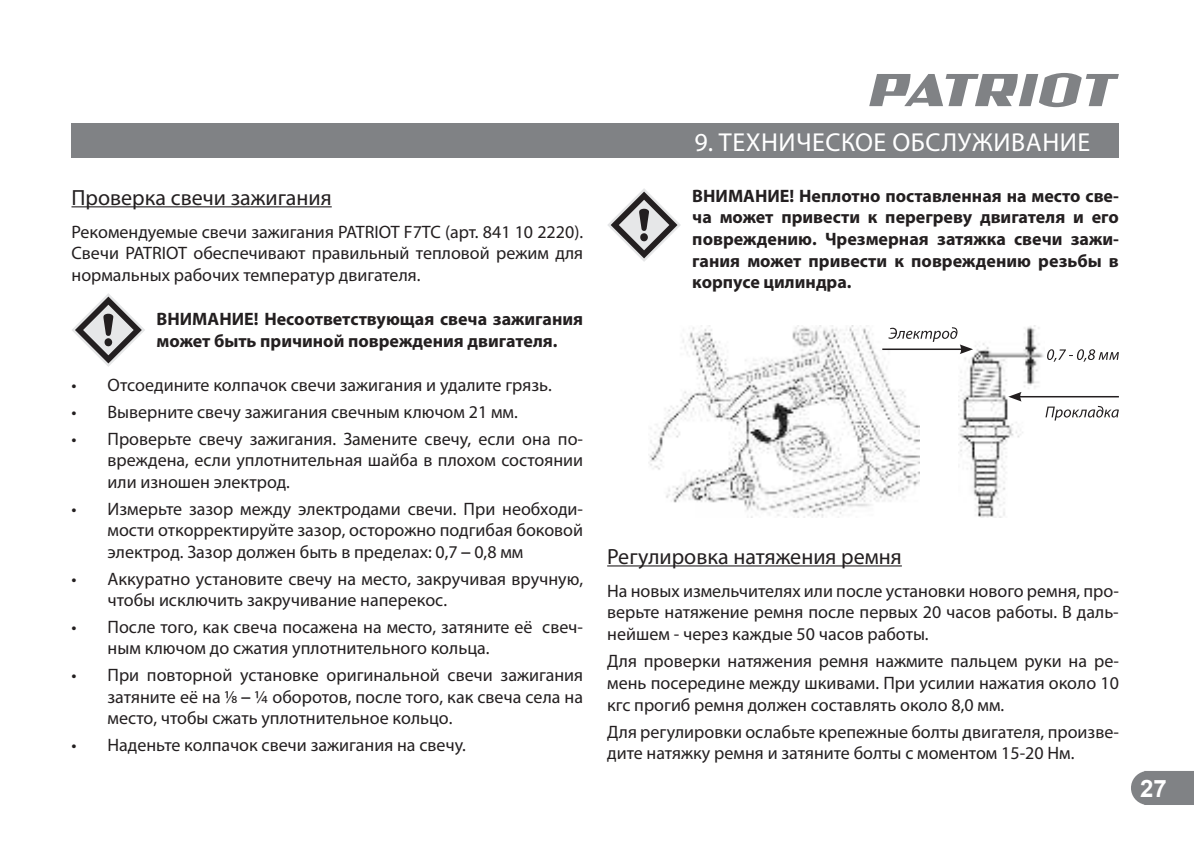
<style>
.page{position:relative;width:1194px;height:844px;background:#fff}
.page>*{position:absolute;margin:0;border:0;box-sizing:border-box;transform-origin:0 0}
.t1{font:26px "Myriad Pro";letter-spacing:.02em;color:#fff}
.t2{font:700 24px "Arial";color:#fff}
.t3{font:22px "Myriad Pro";color:#231f20}
.t4{font:18px/21.6px "Myriad Pro";color:#231f20;text-align:justify}
.t5{font:700 18px/21.6px "Myriad Pro";color:#231f20}
.s1{font-family:"Calibri"}
</style>
<div class="page">
<div style="left:1131px;top:771px;width:62px;height:33px;background:#808285"></div>
<svg style="left:869px;top:73px;width:249px;height:34px"></svg>
<div style="left:71px;top:124px;width:1047px;height:34px;background:#808285"></div>
<hr style="left:71px;top:206px;width:261px;height:1px;background:#231f20">
<hr style="left:607px;top:565px;width:294px;height:1px;background:#231f20">
<svg style="left:608px;top:188px;width:72px;height:74px"></svg>
<svg style="left:72px;top:293px;width:73px;height:74px"></svg>
<img style="left:648px;top:325px;width:270px;height:192px">
<img style="left:958px;top:325px;width:86px;height:192px">
<svg style="left:1045px;top:405px;width:73px;height:15px"></svg>
<svg style="left:1047px;top:349px;width:71px;height:12px"></svg>
<hr style="left:1018px;top:396px;width:100px;height:1px;background:#231f20">
<svg style="left:1007px;top:391px;width:14px;height:10px"></svg>
<hr style="left:882px;top:348px;width:80px;height:2px;background:#231f20">
<svg style="left:888px;top:327px;width:84px;height:27px"></svg>
<p class="t3" style="left:71px;top:187px;width:262px">Проверка свечи зажигания</p>
<p class="t4" style="left:71px;top:221px;width:513px">Рекомендуемые свечи зажигания PATRIOT F7TC (арт. 841 10 2220).<br>Свечи PATRIOT обеспечивают правильный тепловой режим для нормальных рабочих температур двигателя.</p>
<p class="t5" style="left:156px;top:310px;width:428px">ВНИМАНИЕ! Несоответствующая свеча зажигания может быть причиной повреждения двигателя.</p>
<p class="t4" style="left:71px;top:375px;width:482px">• Отсоедините колпачок свечи зажигания и удалите грязь.</p>
<p class="t4" style="left:71px;top:401px;width:448px">• Выверните свечу зажигания свечным ключом 21 мм.</p>
<p class="t4" style="left:107px;top:428px;width:477px;text-indent:-36px">• Проверьте свечу зажигания. Замените свечу, если она по&shy;вреждена, если уплотнительная шайба в плохом состоянии или изношен электрод.</p>
<p class="t4" style="left:107px;top:498px;width:477px;text-indent:-36px">• Измерьте зазор между электродами свечи. При необходи&shy;мости откорректируйте зазор, осторожно подгибая боковой электрод. Зазор должен быть в пределах: 0,7 <span class="s1">–</span> 0,8 мм</p>
<p class="t4" style="left:107px;top:568px;width:477px;text-indent:-36px">• Аккуратно установите свечу на место, закручивая вручную, чтобы исключить закручивание наперекос.</p>
<p class="t4" style="left:107px;top:616px;width:477px;text-indent:-36px">• После того, как свеча посажена на место, затяните её свеч&shy;ным ключом до сжатия уплотнительного кольца.</p>
<p class="t4" style="left:107px;top:664px;width:477px;text-indent:-36px">• При повторной установке оригинальной свечи зажигания затяните её на 1/8 <span class="s1">–</span> 1/4 оборотов, после того, как свеча села на место, чтобы сжать уплотнительное кольцо.</p>
<p class="t4" style="left:71px;top:734px;width:396px">• Наденьте колпачок свечи зажигания на свечу.</p>
<h1 class="t1" style="left:694px;top:129px;width:397px">9. ТЕХНИЧЕСКОЕ ОБСЛУЖИВАНИЕ</h1>
<p class="t5" style="left:692px;top:186px;width:428px;text-align:justify">ВНИМАНИЕ! Неплотно поставленная на место све&shy;ча может привести к перегреву двигателя и его повреждению. Чрезмерная затяжка свечи зажи&shy;гания может привести к повреждению резьбы в корпусе цилиндра.</p>
<p class="t3" style="left:607px;top:545px;width:296px">Регулировка натяжения ремня</p>
<p class="t4" style="left:607px;top:580px;width:513px">На новых измельчителях или после установки нового ремня, про&shy;верьте натяжение ремня после первых 20 часов работы. В даль&shy;нейшем - через каждые 50 часов работы.</p>
<p class="t4" style="left:607px;top:650px;width:513px">Для проверки натяжения ремня нажмите пальцем руки на ре&shy;мень посередине между шкивами. При усилии нажатия около 10 кгс прогиб ремня должен составлять около 8,0 мм.</p>
<p class="t4" style="left:607px;top:721px;width:513px">Для регулировки ослабьте крепежные болты двигателя, произве&shy;дите натяжку ремня и затяните болты с моментом 15-20 Нм.</p>
<h2 class="t2" style="left:1139px;top:774px;width:28px">27</h2>
</div>
